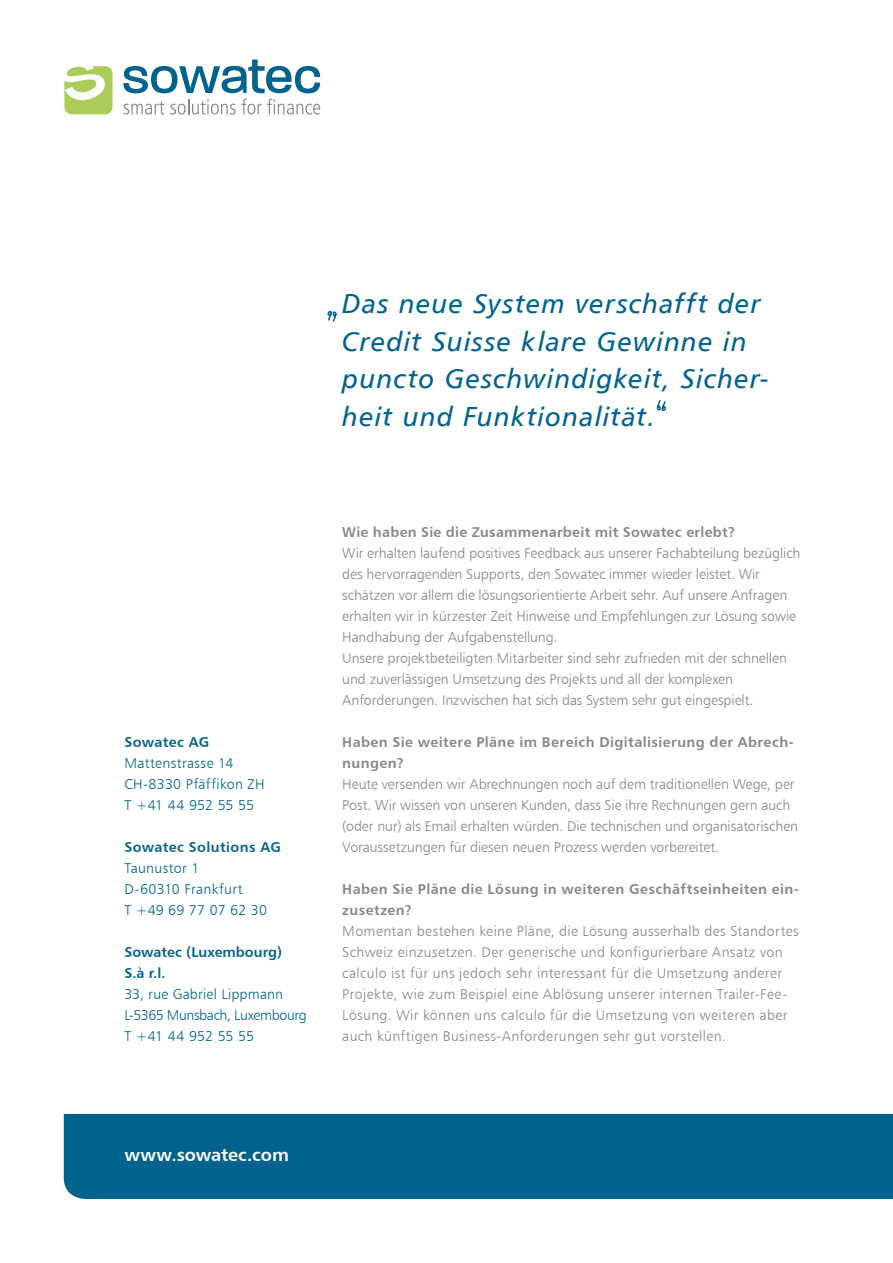
<style>
.page{position:relative;width:893px;height:1263px;background:#fff}
.page>*{position:absolute;margin:0;border:0;box-sizing:border-box;transform-origin:0 0}
.t1{font:27px/37.5px "Humanist 777 BT Italic B";letter-spacing:.045em;color:#00638e}
.t2{font:18px "Humanist 777 BT Bold B";letter-spacing:-.005em;color:#fff}
.t3{font:14.25px/21px "Humanist 777 BT Light B";letter-spacing:.005em;color:#878686}
.t4{font:14.25px/21px "Humanist 777 BT Light B";letter-spacing:.025em;color:#878686}
.t5{font:14.25px/21px "Humanist 777 BT Bold B";letter-spacing:.025em;color:#878686}
.t6{font:14.25px/21px "Humanist 777 BT Light B";letter-spacing:.015em;color:#00638e}
.t7{font:14.25px/21px "Humanist 777 BT Light B";letter-spacing:-.005em;color:#00638e}
.t8{font:14.25px/21px "Humanist 777 BT Bold B";letter-spacing:.015em;color:#00638e}
</style>
<div class="page">
<svg style="left:123px;top:60px;width:197px;height:54px"></svg>
<div style="left:64px;top:66px;width:49px;height:48px;background:#abcc58;border-radius:7px"></div>
<svg style="left:64px;top:66px;width:43px;height:37px"></svg>
<svg style="left:327px;top:310px;width:10px;height:12px"></svg>
<div style="left:64px;top:1114px;width:829px;height:85px;background:#00638e"></div>
<svg style="left:656px;top:400px;width:10px;height:11px"></svg>
<h1 class="t1" style="left:342px;top:284px;width:428px">Das neue System verschafft der<br>Credit Suisse klare Gewinne in puncto Geschwindigkeit, Sicher&shy;heit und Funktionalität.</h1>
<p class="t8" style="left:124px;top:731px;width:86px">Sowatec AG</p>
<p class="t6" style="left:124px;top:752px;width:142px">Mattenstrasse 14<br>CH-8330 Pfäffikon ZH<br>T +41 44 952 55 55</p>
<p class="t8" style="left:124px;top:836px;width:158px">Sowatec Solutions AG</p>
<p class="t6" style="left:124px;top:857px;width:144px">Taunustor 1<br>D-60310 Frankfurt<br>T +49 69 77 07 62 30</p>
<p class="t8" style="left:124px;top:941px;width:159px">Sowatec (Luxembourg)<br>S.à r.l.</p>
<p class="t7" style="left:124px;top:983px;width:184px">33, rue Gabriel Lippmann<br>L-5365 Munsbach, Luxembourg<br>T +41 44 952 55 55</p>
<p class="t5" style="left:342px;top:521px;width:395px">Wie haben Sie die Zusammenarbeit mit Sowatec erlebt?</p>
<p class="t3" style="left:342px;top:542px;width:460px">Wir erhalten laufend positives Feedback aus unserer Fachabteilung bezüglich des hervorragenden Supports, den Sowatec immer wieder leistet. Wir schätzen vor allem die lösungsorientierte Arbeit sehr. Auf unsere Anfragen erhalten wir in kürzester Zeit Hinweise und Empfehlungen zur Lösung sowie Handhabung der Aufgabenstellung.<br>Unsere projektbeteiligten Mitarbeiter sind sehr zufrieden mit der schnellen und zuverlässigen Umsetzung des Projekts und all der komplexen Anforderungen. Inzwischen hat sich das System sehr gut eingespielt.</p>
<p class="t5" style="left:342px;top:731px;width:453px">Haben Sie weitere Pläne im Bereich Digitalisierung der Abrech&shy;nungen?</p>
<p class="t3" style="left:342px;top:773px;width:457px">Heute versenden wir Abrechnungen noch auf dem traditionellen Wege, per Post. Wir wissen von unseren Kunden, dass Sie ihre Rechnungen gern auch (oder nur) als Email erhalten würden. Die technischen und organisatorischen Voraussetzungen für diesen neuen Prozess werden vorbereitet.</p>
<p class="t5" style="left:342px;top:878px;width:458px">Haben Sie Pläne die Lösung in weiteren Geschäftseinheiten ein&shy;zusetzen?</p>
<p class="t4" style="left:342px;top:920px;width:458px">Momentan bestehen keine Pläne, die Lösung ausserhalb des Standortes Schweiz einzusetzen. Der generische und konfigurierbare Ansatz von calculo ist für uns jedoch sehr interessant für die Umsetzung anderer Projekte, wie zum Beispiel eine Ablösung unserer internen Trailer-Fee-Lösung. Wir können uns calculo für die Umsetzung von weiteren aber auch künftigen Business-Anforderungen sehr gut vorstellen.</p>
<p class="t2" style="left:124px;top:1143px;width:166px">www.sowatec.com</p>
</div>
